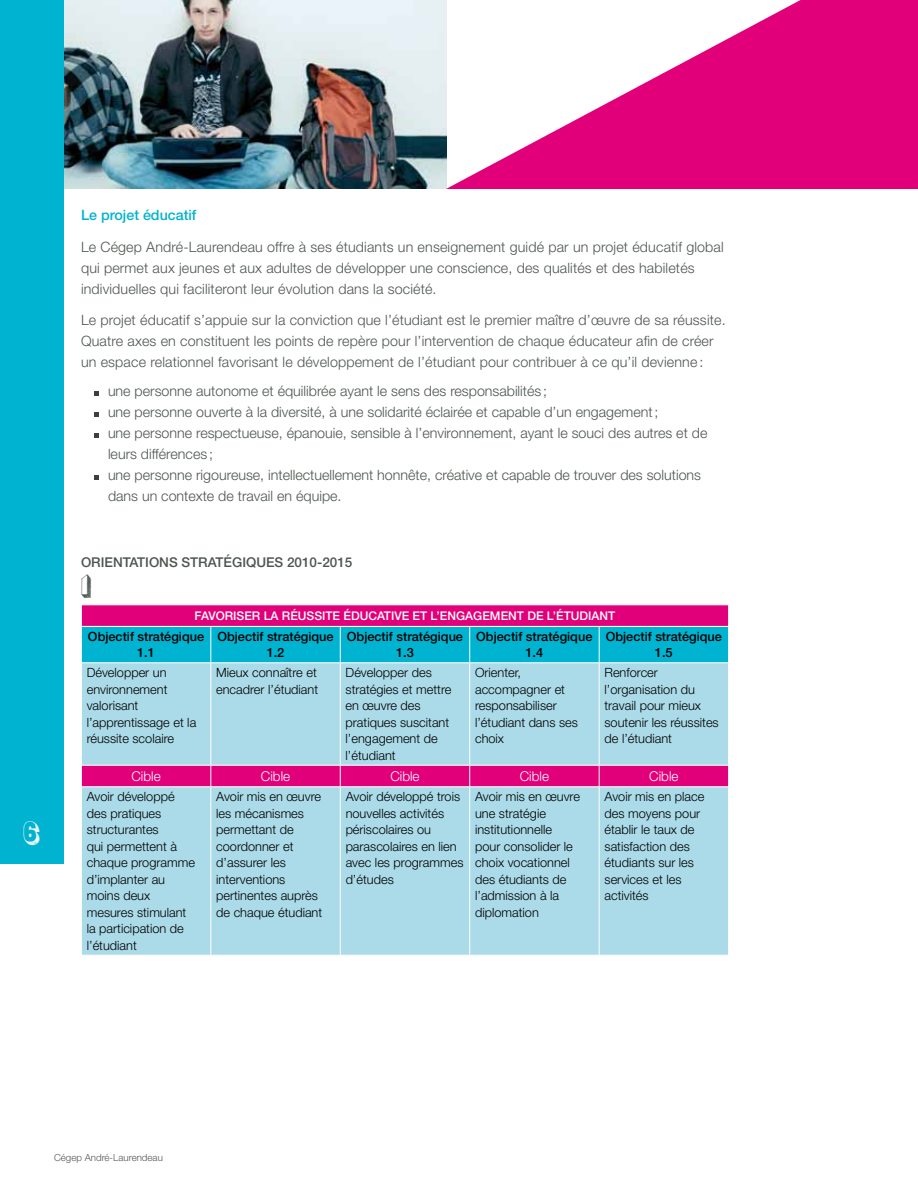
<style>
.page{position:relative;width:918px;height:1188px;background:#fff}
.page>*{position:absolute;margin:0;border:0;box-sizing:border-box;transform-origin:0 0}
.t1{font:30px "Ultinoid";color:#4e554f}
.t2{font:30px "Ultinoid";color:#fff}
.t3{font:300 14.25px/21px "Helvetica Neue LT Std";letter-spacing:.01em;color:#4e554f}
.t4{font:500 14.25px "Helvetica Neue LT Std";color:#00b3d0}
.t5{font:500 13.5px "Helvetica Neue LT Std";color:#4e554f}
.t6{font:300 13.5px "Helvetica Neue LT Std";color:#fff}
.t7{font:300 12.75px/16.5px "Helvetica Neue LT Std";color:#000}
.t8{font:500 12.75px/16.5px "Helvetica Neue LT Std";color:#000;text-align:center}
.t9{font:500 12px "Helvetica Neue LT Std";color:#fff}
.t10{font:300 9.75px "Helvetica Neue LT Std";color:#58585a}
</style>
<div class="page">
<img style="left:63px;top:0;width:383px;height:189px">
<svg style="left:94px;top:392px;width:5px;height:4px"></svg>
<svg style="left:94px;top:413px;width:5px;height:4px"></svg>
<svg style="left:94px;top:434px;width:5px;height:4px"></svg>
<svg style="left:94px;top:476px;width:5px;height:4px"></svg>
<svg style="left:82px;top:663px;width:646px;height:292px;background:#afcce0"></svg>
<hr style="left:210px;top:663px;width:1px;height:102px;background:#fff">
<hr style="left:340px;top:663px;width:1px;height:102px;background:#fff">
<hr style="left:469px;top:663px;width:1px;height:102px;background:#fff">
<hr style="left:599px;top:663px;width:1px;height:102px;background:#fff">
<hr style="left:210px;top:787px;width:1px;height:168px;background:#fff">
<hr style="left:340px;top:787px;width:1px;height:168px;background:#fff">
<hr style="left:469px;top:787px;width:1px;height:168px;background:#fff">
<hr style="left:599px;top:787px;width:1px;height:168px;background:#fff">
<hr style="left:81px;top:765px;width:130px;height:1px;background:#fff">
<svg style="left:81px;top:766px;width:1px;height:20px"></svg>
<hr style="left:211px;top:765px;width:129px;height:1px;background:#fff">
<svg style="left:210px;top:766px;width:1px;height:20px"></svg>
<hr style="left:340px;top:765px;width:130px;height:1px;background:#fff">
<svg style="left:340px;top:766px;width:1px;height:20px"></svg>
<hr style="left:470px;top:765px;width:129px;height:1px;background:#fff">
<svg style="left:469px;top:766px;width:1px;height:20px"></svg>
<hr style="left:599px;top:765px;width:130px;height:1px;background:#fff">
<svg style="left:599px;top:766px;width:1px;height:20px"></svg>
<svg style="left:728px;top:766px;width:1px;height:20px"></svg>
<hr style="left:81px;top:786px;width:130px;height:1px;background:#fff">
<hr style="left:211px;top:786px;width:129px;height:1px;background:#fff">
<hr style="left:340px;top:786px;width:130px;height:1px;background:#fff">
<hr style="left:470px;top:786px;width:129px;height:1px;background:#fff">
<hr style="left:599px;top:786px;width:130px;height:1px;background:#fff">
<svg style="left:81px;top:605px;width:648px;height:58px;background:#5975b2"></svg>
<hr style="left:81px;top:626px;width:130px;height:1px;background:#fff">
<hr style="left:211px;top:626px;width:129px;height:1px;background:#fff">
<hr style="left:340px;top:626px;width:130px;height:1px;background:#fff">
<hr style="left:470px;top:626px;width:129px;height:1px;background:#fff">
<hr style="left:599px;top:626px;width:130px;height:1px;background:#fff">
<div style="left:0;top:0;width:63px;height:864px;background:#00b3d0"></div>
<svg style="left:446px;top:0;width:472px;height:189px;fill:#e2007a"></svg>
<h1 class="t2" style="left:23px;top:817px;width:19px">6</h1>
<p class="t4" style="left:81px;top:207px;width:117px">LE PROJET ÉDUCATIF</p>
<p class="t3" style="left:81px;top:236px;width:644px">Le Cégep André-Laurendeau offre à ses étudiants un enseignement guidé par un projet éducatif global qui permet aux jeunes et aux adultes de développer une conscience, des qualités et des habiletés individuelles qui faciliteront leur évolution dans la société.</p>
<p class="t3" style="left:81px;top:310px;width:646px">Le projet éducatif s’appuie sur la conviction que l’étudiant est le premier maître d’œuvre de sa réussite.<br>Quatre axes en constituent les points de repère pour l’intervention de chaque éducateur afin de créer un espace relationnel favorisant le développement de l’étudiant pour contribuer à ce qu’il devienne :</p>
<p class="t3" style="left:108px;top:380px;width:601px">une personne autonome et équilibrée ayant le sens des responsabilités ;<br>une personne ouverte à la diversité, à une solidarité éclairée et capable d’un engagement;<br>une personne respectueuse, épanouie, sensible à l’environnement, ayant le souci des autres et de leurs différences ;<br>une personne rigoureuse, intellectuellement honnête, créative et capable de trouver des solutions dans un contexte de travail en équipe.</p>
<p class="t5" style="left:81px;top:554px;width:273px">ORIENTATIONS STRATÉGIQUES 2010-2015</p>
<h1 class="t1" style="left:81px;top:570px;width:12px">1</h1>
<p class="t9" style="left:195px;top:608px;width:422px">FAVORISER LA RÉUSSITE ÉDUCATIVE ET L’ENGAGEMENT DE L’ÉTUDIANT</p>
<p class="t8" style="left:88px;top:628px;width:118px">OBJECTIF STRATÉGIQUE<br>1.1</p>
<p class="t8" style="left:217px;top:628px;width:118px">OBJECTIF STRATÉGIQUE<br>1.2</p>
<p class="t8" style="left:347px;top:628px;width:118px">OBJECTIF STRATÉGIQUE<br>1.3</p>
<p class="t8" style="left:476px;top:628px;width:118px">OBJECTIF STRATÉGIQUE<br>1.4</p>
<p class="t8" style="left:606px;top:628px;width:118px">OBJECTIF STRATÉGIQUE<br>1.5</p>
<p class="t7" style="left:87px;top:664px;width:111px">Développer un environnement valorisant l’apprentissage et la réussite scolaire</p>
<p class="t7" style="left:216px;top:664px;width:104px">Mieux connaître et encadrer l’étudiant</p>
<p class="t7" style="left:346px;top:664px;width:107px">Développer des stratégies et mettre en œuvre des pratiques suscitant l’engagement de l’étudiant</p>
<p class="t7" style="left:475px;top:664px;width:104px">Orienter, accompagner et responsabiliser l’étudiant dans ses choix</p>
<p class="t7" style="left:605px;top:664px;width:116px">Renforcer l’organisation du travail pour mieux soutenir les réussites de l’étudiant</p>
<p class="t6" style="left:131px;top:768px;width:31px">Cible</p>
<p class="t6" style="left:261px;top:768px;width:31px">Cible</p>
<p class="t6" style="left:390px;top:768px;width:31px">Cible</p>
<p class="t6" style="left:520px;top:768px;width:31px">Cible</p>
<p class="t6" style="left:649px;top:768px;width:31px">Cible</p>
<p class="t7" style="left:87px;top:788px;width:110px">Avoir développé des pratiques structurantes<br>qui permettent à chaque programme d’implanter au moins deux mesures stimulant la participation de l’étudiant</p>
<p class="t7" style="left:216px;top:788px;width:108px">Avoir mis en œuvre les mécanismes permettant de coordonner et d’assurer les interventions pertinentes auprès de chaque étudiant</p>
<p class="t7" style="left:346px;top:788px;width:119px">Avoir développé trois nouvelles activités périscolaires ou parascolaires en lien avec les programmes d’études</p>
<p class="t7" style="left:475px;top:788px;width:106px">Avoir mis en œuvre une stratégie institutionnelle pour consolider le choix vocationnel des étudiants de l’admission à la diplomation</p>
<p class="t7" style="left:605px;top:788px;width:101px">Avoir mis en place des moyens pour établir le taux de satisfaction des étudiants sur les services et les activités</p>
<p class="t10" style="left:54px;top:1152px;width:110px">Cégep André-Laurendeau</p>
</div>
